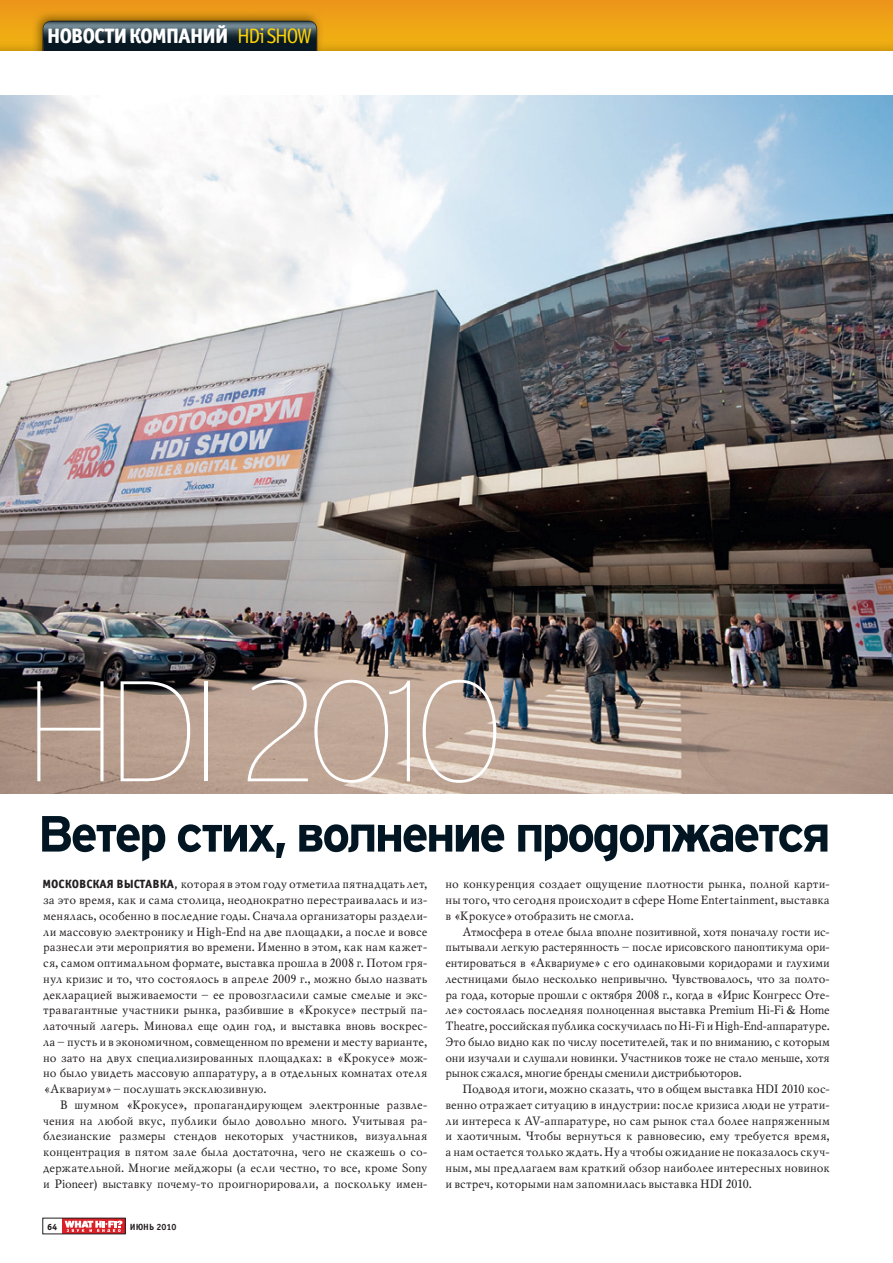
<style>
.page{position:relative;width:893px;height:1263px;background:#fff}
.page>*{position:absolute;margin:0;border:0;box-sizing:border-box;transform-origin:0 0}
.t1{font:100 142.8px "v Interstate";letter-spacing:-.08em;color:#fff}
.t2{font:700 50.7px "v Interstate";letter-spacing:-.06em;color:#011622}
.t3{font:21px "Officina Sans Extra Alex C";letter-spacing:-.06em;color:#fff}
.t4{font:21px "Officina Sans C";color:#fed304}
.t5{font:12px "Mysl C";letter-spacing:-.005em;color:#231f20}
.t6{font:700 9px "Officina Sans C";color:#231f20}
.t7{font:9px "Officina Sans Extra Alex C";color:#231f20}
.s1{font-family:"Officina Sans C";color:#fed304}
.s2{font-family:"W Officina Sans Extra Alex C"}
</style>
<div class="page">
<svg style="left:0;top:0;width:893px;height:51px;background:#c68d1d"></svg>
<div style="left:62px;top:1218px;width:63px;height:16px;background:#da2128"></div>
<svg style="left:65px;top:1220px;width:58px;height:12px"></svg>
<img style="left:0;top:95px;width:893px;height:699px">
<p class="t3" style="left:47px;top:28px;width:267px">НОВОСТИКОМПАНИЙ <span class="s1">H SHOW</span></p>
<p class="t4" style="left:248px;top:28px;width:18px">Di</p>
<p class="t1" style="left:23px;top:677px;width:484px">HDI 2010</p>
<p class="t2" style="left:38px;top:815px;width:794px">Ветер стих, волнение продолжается</p>
<p class="t5" style="left:43px;top:879px;width:386px"><span class="s2">МОСКОВСКАЯ ВЫСТАВКА,</span> которая в этом году отметила пятнадцать лет,</p>
<p class="t5" style="left:43px;top:895px;width:386px">за это время, как и сама столица, неоднократно перестраивалась и из-</p>
<p class="t5" style="left:43px;top:911px;width:386px">менялась, особенно в последние годы. Сначала организаторы раздели-</p>
<p class="t5" style="left:43px;top:926px;width:386px">ли массовую электронику и High-End на две площадки, а после и вовсе</p>
<p class="t5" style="left:43px;top:942px;width:386px">разнесли эти мероприятия во времени. Именно в этом, как нам кажет-</p>
<p class="t5" style="left:43px;top:958px;width:386px">ся, самом оптимальном формате, выставка прошла в 2008 г. Потом гря-</p>
<p class="t5" style="left:43px;top:974px;width:386px">нул кризис и то, что состоялось в апреле 2009 г., можно было назвать</p>
<p class="t5" style="left:43px;top:989px;width:386px">декларацией выживаемости – ее провозгласили самые смелые и экс-</p>
<p class="t5" style="left:43px;top:1005px;width:386px">травагантные участники рынка, разбившие в «Крокусе» пестрый па-</p>
<p class="t5" style="left:43px;top:1021px;width:386px">латочный лагерь. Миновал еще один год, и выставка вновь воскрес-</p>
<p class="t5" style="left:43px;top:1037px;width:386px">ла – пусть и в экономичном, совмещенном по времени и месту варианте,</p>
<p class="t5" style="left:43px;top:1052px;width:386px">но зато на двух специализированных площадках: в «Крокусе» мож-</p>
<p class="t5" style="left:43px;top:1068px;width:386px">но было увидеть массовую аппаратуру, а в отдельных комнатах отеля</p>
<p class="t5" style="left:43px;top:1084px;width:225px">«Аквариум» – послушать эксклюзивную.</p>
<p class="t5" style="left:60px;top:1100px;width:369px">В шумном «Крокусе», пропагандирующем электронные развле-</p>
<p class="t5" style="left:43px;top:1115px;width:386px">чения на любой вкус, публики было довольно много. Учитывая ра-</p>
<p class="t5" style="left:43px;top:1131px;width:386px">блезианские размеры стендов некоторых участников, визуальная</p>
<p class="t5" style="left:43px;top:1147px;width:386px">концентрация в пятом зале была достаточна, чего не скажешь о со-</p>
<p class="t5" style="left:43px;top:1163px;width:386px">держательной. Многие мейджоры (а если честно, то все, кроме Sony</p>
<p class="t5" style="left:43px;top:1178px;width:386px">и Pioneer) выставку почему-то проигнорировали, а поскольку имен-</p>
<p class="t7" style="left:47px;top:1223px;width:12px">64</p>
<p class="t6" style="left:130px;top:1223px;width:48px">ИЮНЬ 2010</p>
<p class="t5" style="left:445px;top:879px;width:386px">но конкуренция создает ощущение плотности рынка, полной карти-</p>
<p class="t5" style="left:445px;top:895px;width:386px">ны того, что сегодня происходит в сфере Home Entertainment, выставка</p>
<p class="t5" style="left:445px;top:911px;width:190px">в «Крокусе» отобразить не смогла.</p>
<p class="t5" style="left:462px;top:926px;width:369px">Атмосфера в отеле была вполне позитивной, хотя поначалу гости ис-</p>
<p class="t5" style="left:445px;top:942px;width:386px">пытывали легкую растерянность – после ирисовского паноптикума ори-</p>
<p class="t5" style="left:445px;top:958px;width:386px">ентироваться в «Аквариуме» с его одинаковыми коридорами и глухими</p>
<p class="t5" style="left:445px;top:974px;width:386px">лестницами было несколько непривычно. Чувствовалось, что за полто-</p>
<p class="t5" style="left:445px;top:989px;width:386px">ра года, которые прошли с октября 2008 г., когда в «Ирис Конгресс Оте-</p>
<p class="t5" style="left:445px;top:1005px;width:386px">ле» состоялась последняя полноценная выставка Premium Hi-Fi &amp; Home</p>
<p class="t5" style="left:445px;top:1021px;width:386px">Theatre, российская публика соскучилась по Hi-Fi и High-End-аппаратуре.</p>
<p class="t5" style="left:445px;top:1037px;width:386px">Это было видно как по числу посетителей, так и по вниманию, с которым</p>
<p class="t5" style="left:445px;top:1052px;width:386px">они изучали и слушали новинки. Участников тоже не стало меньше, хотя</p>
<p class="t5" style="left:445px;top:1068px;width:298px">рынок сжался, многие бренды сменили дистрибьюторов.</p>
<p class="t5" style="left:462px;top:1084px;width:369px">Подводя итоги, можно сказать, что в общем выставка HDI 2010 кос-</p>
<p class="t5" style="left:445px;top:1100px;width:386px">венно отражает ситуацию в индустрии: после кризиса люди не утрати-</p>
<p class="t5" style="left:445px;top:1115px;width:386px">ли интереса к AV-аппаратуре, но сам рынок стал более напряженным</p>
<p class="t5" style="left:445px;top:1131px;width:386px">и хаотичным. Чтобы вернуться к равновесию, ему требуется время,</p>
<p class="t5" style="left:445px;top:1147px;width:386px">а нам остается только ждать. Ну а чтобы ожидание не показалось скуч-</p>
<p class="t5" style="left:445px;top:1163px;width:386px">ным, мы предлагаем вам краткий обзор наиболее интересных новинок</p>
<p class="t5" style="left:445px;top:1178px;width:308px">и встреч, которыми нам запомнилась выставка HDI 2010.</p>
</div>
